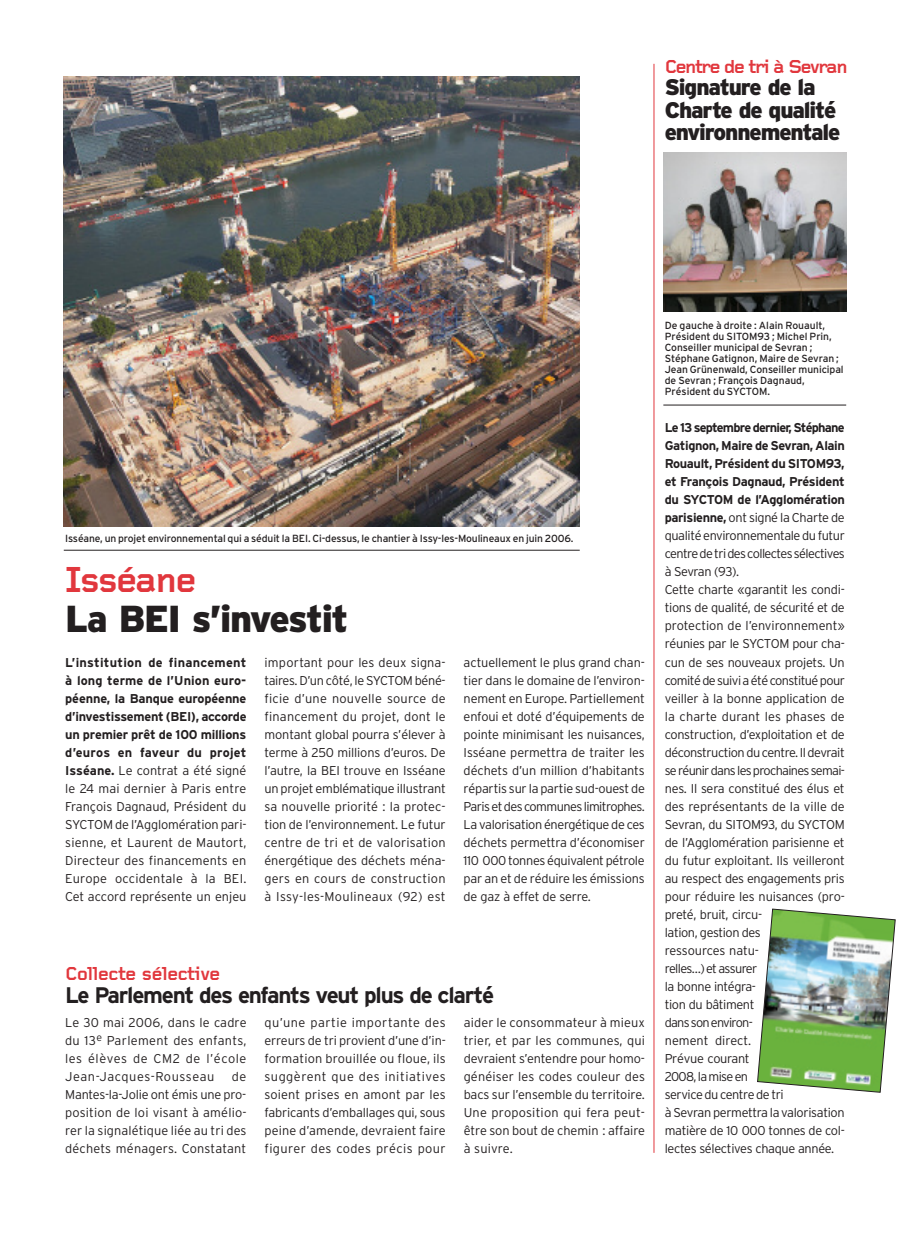
<style>
.page{position:relative;width:910px;height:1234px;background:#fff}
.page>*{position:absolute;margin:0;border:0;box-sizing:border-box;transform-origin:0 0}
.t1{font:900 37.5px/39px "Interstate";letter-spacing:-.035em;color:#231f20}
.t2{font:900 22.5px/22.5px "Interstate";letter-spacing:-.05em;color:#231f20}
.t3{font:700 22.5px "Interstate";letter-spacing:-.055em;color:#231f20}
.t4{font:700 19.5px "Foundry Gridnik";letter-spacing:-.075em;color:#e1373d}
.t5{font:700 19.5px "Foundry Gridnik";letter-spacing:-.025em;color:#e1373d}
.t6{font:300 12.75px/18px "Interstate";letter-spacing:-.025em;color:#231f20;text-align:justify}
.t7{font:10.35px/10.9px "Interstate";letter-spacing:-.005em;color:#231f20}
.s1{font-family:"Foundry Gridnik";font-weight:700;color:#e1373d}
.s2{font-weight:700}
</style>
<div class="page">
<img style="left:64px;top:76px;width:516px;height:451px">
<hr style="left:64px;top:550px;width:516px;height:1px;background:#231f20">
<img style="left:663px;top:153px;width:183px;height:158px">
<hr style="left:663px;top:404px;width:183px;height:1px;background:#231f20">
<hr style="left:654px;top:64px;width:1px;height:1088px;background:#e1373d">
<img style="left:757px;top:908px;width:139px;height:184px">
<p class="t4" style="left:665px;top:55px;width:184px">Centre de tri à Sevran</p>
<p class="t2" style="left:665px;top:76px;width:177px">Signature de la<br>Charte de qualité environnementale</p>
<p class="t7" style="left:65px;top:532px;width:510px">Isséane, un projet environnemental qui a séduit la BEI. Ci-dessus, le chantier à Issy-les-Moulineaux en juin 2006.</p>
<p class="t1" style="left:65px;top:560px;width:285px"><span class="s1">Isséane<br></span>La BEI s’investit</p>
<p class="t6" style="left:65px;top:653px;width:183px"><span class="s2">L’institution de financement à long terme de l’Union euro&shy;péenne, la Banque européenne d’investissement (BEI), accorde un premier prêt de 100 millions d’euros en faveur du projet Isséane.</span> Le contrat a été signé le 24 mai dernier à Paris entre François Dagnaud, Président du SYCTOM de l’Agglomération pari&shy;sienne, et Laurent de Mautort, Directeur des financements en Europe occidentale à la BEI.<br>Cet accord représente un enjeu</p>
<p class="t6" style="left:264px;top:653px;width:183px">important pour les deux signa&shy;taires. D’un côté, le SYCTOM béné&shy;ficie d’une nouvelle source de financement du projet, dont le montant global pourra s’élever à terme à 250 millions d’euros. De l’autre, la BEI trouve en Isséane un projet emblématique illustrant sa nouvelle priorité : la protec&shy;tion de l’environnement. Le futur centre de tri et de valorisation énergétique des déchets ména&shy;gers en cours de construction à Issy-les-Moulineaux (92) est</p>
<p class="t6" style="left:464px;top:653px;width:183px">actuellement le plus grand chan&shy;tier dans le domaine de l’environ&shy;nement en Europe. Partiellement enfoui et doté d’équipements de pointe minimisant les nuisances, Isséane permettra de traiter les déchets d’un million d’habitants répartis sur la partie sud-ouest de Paris et des communes limitrophes.<br>La valorisation énergétique de ces déchets permettra d’économiser 110 000 tonnes équivalent pétrole par an et de réduire les émissions de gaz à effet de serre.</p>
<p class="t5" style="left:65px;top:962px;width:157px">Collecte sélective</p>
<p class="t3" style="left:65px;top:981px;width:431px">Le Parlement des enfants veut plus de clarté</p>
<p class="t6" style="left:65px;top:1013px;width:183px">Le 30 mai 2006, dans le cadre du 13<sup>e</sup> Parlement des enfants, les élèves de CM2 de l’école Jean-Jacques-Rousseau</p>
<p class="t6" style="left:264px;top:1013px;width:183px">qu’une partie importante des erreurs de tri provient d’une d’in&shy;formation brouillée ou floue, ils suggèrent que des initiatives soient prises en amont par les fabricants d’emballages qui, sous peine d’amende, devraient faire figurer des codes précis pour</p>
<p class="t6" style="left:464px;top:1013px;width:183px">aider le consommateur à mieux trier, et par les communes, qui devraient s’entendre pour homo&shy;généiser les codes couleur des bacs sur l’ensemble du territoire.<br>Une proposition qui fera peut&shy;être son bout de chemin : affaire à suivre.</p>
<p class="t6" style="left:65px;top:1067px;width:183px;text-indent:167px">de Mantes-la-Jolie ont émis une pro&shy;position de loi visant à amélio&shy;rer la signalétique liée au tri des déchets ménagers. Constatant</p>
<p class="t7" style="left:665px;top:320px;width:180px">De gauche à droite : Alain Rouault,<br>Président du SITOM93 ; Michel Prin,<br>Conseiller municipal de Sevran ;<br>Stéphane Gatignon, Maire de Sevran ;<br>Jean Grünenwald, Conseiller municipal de Sevran ; François Dagnaud,<br>Président du SYCTOM.</p>
<p class="t6" style="left:665px;top:419px;width:182px;text-align:left"><span class="s2">Le 13 septembre dernier, Stéphane<br>Gatignon, Maire de Sevran, Alain<br>Rouault, Président du SITOM93, et François Dagnaud, Président du SYCTOM de l’Agglomération parisienne,</span> ont signé la Charte de qualité environnementale du futur centre de tri des collectes sélectives à Sevran (93).<br>Cette charte «garantit les condi&shy;tions de qualité, de sécurité et de protection de l’environnement» réunies par le SYCTOM pour cha&shy;cun de ses nouveaux projets. Un comité de suivi a été constitué pour veiller à la bonne application de la charte durant les phases de construction, d’exploitation et de déconstruction du centre. Il devrait se réunir dans les prochaines semai&shy;nes. Il sera constitué des élus et des représentants de la ville de<br>Sevran, du SITOM93, du SYCTOM de l’Agglomération parisienne et du futur exploitant. Ils veilleront au respect des engagements pris pour réduire les nuisances (pro&shy;preté, bruit, circu-<br>lation, gestion des<br>ressources natu-<br>relles…) et assurer<br>la bonne intégra-<br>tion du bâtiment<br>dans son environ-<br>nement direct.<br>Prévue courant<br>2008, la mise en<br>service du centre de tri<br>à Sevran permettra la valorisation matière de 10 000 tonnes de col&shy;lectes sélectives chaque année.</p>
</div>
